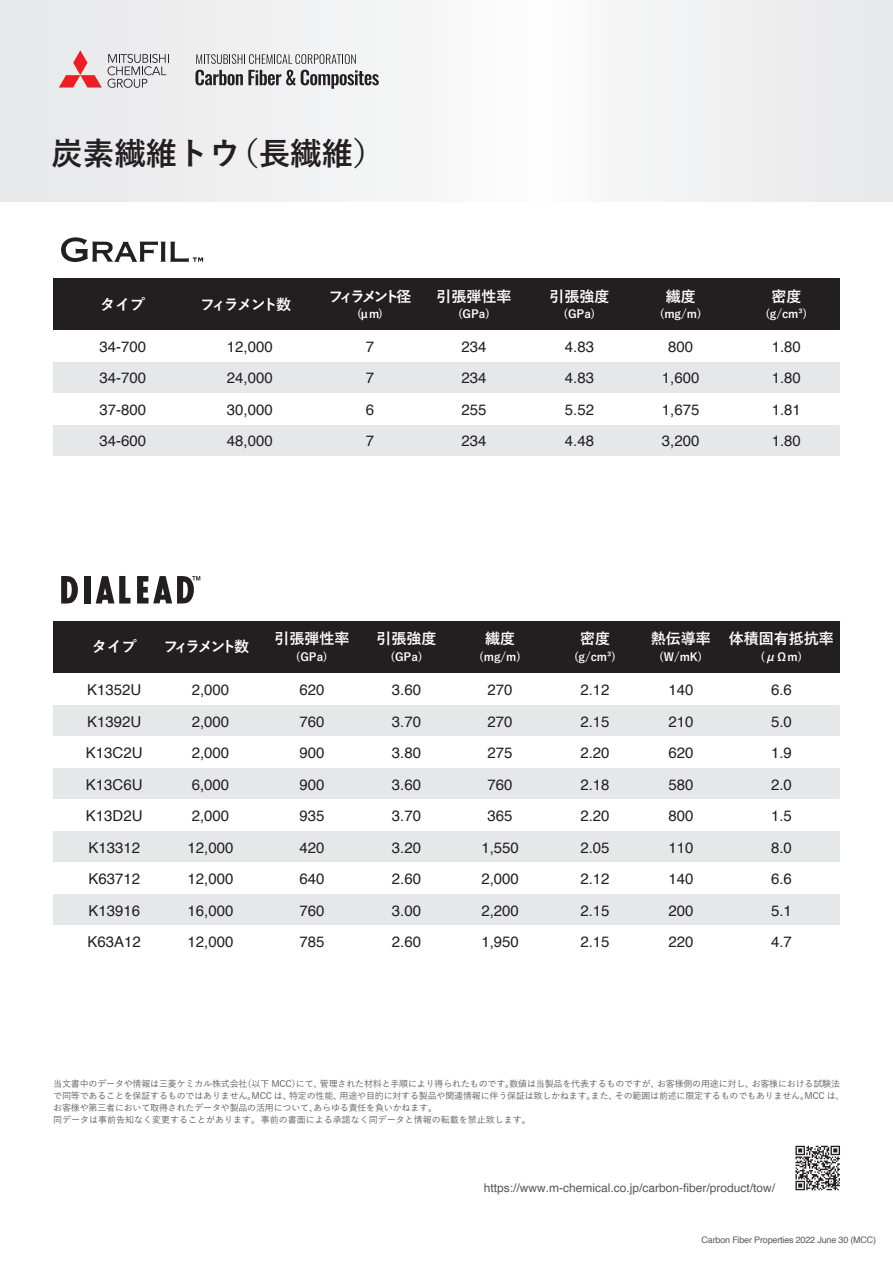
<style>
.page{position:relative;width:893px;height:1263px;background:#fff}
.page>*{position:absolute;margin:0;border:0;box-sizing:border-box;transform-origin:0 0}
.t1{font:700 31.5px "Yu Go";color:#231f20}
.t2{font:15px/31.5px "Helvetica";color:#231f20;text-align:justify}
.t3{font:700 15px "Yu Go";color:#fff}
.t4{font:700 15px "Yu Go";letter-spacing:-.13em;color:#fff}
.t5{font:700 15px "Yu Go";letter-spacing:-.22em;color:#fff}
.t6{font:700 15px "Yu Go";letter-spacing:-.19em;color:#fff}
.t7{font:12px "Helvetica";color:#57585a}
.t8{font:700 11.25px "Yu Go";color:#fff}
.t9{font:500 9px/12px "Yu Go";letter-spacing:-.02em;color:#57585a}
.t10{font:9px "Helvetica";letter-spacing:-.02em;color:#57585a}
</style>
<div class="page">
<div style="left:505px;top:0;width:388px;height:202px;background:#efeff0"></div>
<div style="left:0;top:0;width:588px;height:202px;background:#f1f2f3"></div>
<div style="left:53px;top:279px;width:787px;height:51px;background:#231f20"></div>
<div style="left:53px;top:362px;width:787px;height:31px;background:#e6e7e9"></div>
<div style="left:53px;top:426px;width:787px;height:30px;background:#e6e7e9"></div>
<div style="left:53px;top:621px;width:787px;height:51px;background:#231f20"></div>
<div style="left:53px;top:705px;width:787px;height:30px;background:#e6e7e9"></div>
<div style="left:53px;top:768px;width:787px;height:31px;background:#e6e7e9"></div>
<div style="left:53px;top:831px;width:787px;height:31px;background:#e6e7e9"></div>
<div style="left:53px;top:895px;width:787px;height:30px;background:#e6e7e9"></div>
<svg style="left:795px;top:1146px;width:45px;height:44px"></svg>
<div style="left:84px;top:576px;width:6px;height:28px;background:#231f20"></div>
<svg style="left:61px;top:576px;width:17px;height:27px"></svg>
<svg style="left:96px;top:576px;width:35px;height:27px"></svg>
<svg style="left:137px;top:576px;width:63px;height:27px"></svg>
<svg style="left:61px;top:237px;width:142px;height:25px"></svg>
<svg style="left:195px;top:70px;width:100px;height:15px"></svg>
<svg style="left:301px;top:70px;width:78px;height:19px"></svg>
<svg style="left:196px;top:54px;width:160px;height:10px"></svg>
<svg style="left:59px;top:50px;width:43px;height:38px"></svg>
<svg style="left:108px;top:54px;width:61px;height:34px"></svg>
<h1 class="t1" style="left:51px;top:136px;width:335px">炭素繊維トウ（長繊維）</h1>
<p class="t3" style="left:100px;top:296px;width:46px">タイプ</p>
<p class="t4" style="left:200px;top:296px;width:93px">フィラメント数</p>
<p class="t5" style="left:329px;top:288px;width:85px">フィラメント径</p>
<p class="t8" style="left:357px;top:308px;width:27px">(µ m)</p>
<p class="t3" style="left:436px;top:288px;width:76px">引張弾性率</p>
<p class="t8" style="left:458px;top:308px;width:33px">(GPa)</p>
<p class="t3" style="left:549px;top:288px;width:61px">引張強度</p>
<p class="t8" style="left:563px;top:308px;width:33px">(GPa)</p>
<p class="t3" style="left:666px;top:288px;width:31px">繊度</p>
<p class="t8" style="left:660px;top:308px;width:43px">(mg/m)</p>
<p class="t3" style="left:771px;top:288px;width:31px">密度</p>
<p class="t8" style="left:765px;top:308px;width:43px">(g/cm³)</p>
<p class="t2" style="left:99px;top:331px;width:48px">34-700<br>34-700<br>37-800<br>34-600</p>
<p class="t2" style="left:227px;top:331px;width:47px">12,000<br>24,000<br>30,000<br>48,000</p>
<p class="t2" style="left:366px;top:331px;width:10px">7<br>7<br>6<br>7</p>
<p class="t2" style="left:461px;top:331px;width:27px">234<br>234<br>255<br>234</p>
<p class="t2" style="left:565px;top:331px;width:31px">4.83<br>4.83<br>5.52<br>4.48</p>
<p class="t2" style="left:662px;top:331px;width:39px;text-align:center">800<br>1,600<br>1,675<br>3,200</p>
<p class="t2" style="left:772px;top:331px;width:31px">1.80<br>1.80<br>1.81<br>1.80</p>
<p class="t3" style="left:92px;top:638px;width:46px">タイプ</p>
<p class="t6" style="left:163px;top:638px;width:87px">フィラメント数</p>
<p class="t3" style="left:274px;top:630px;width:76px">引張弾性率</p>
<p class="t8" style="left:296px;top:650px;width:33px">(GPa)</p>
<p class="t3" style="left:376px;top:630px;width:61px">引張強度</p>
<p class="t8" style="left:390px;top:650px;width:33px">(GPa)</p>
<p class="t3" style="left:485px;top:630px;width:31px">繊度</p>
<p class="t8" style="left:479px;top:650px;width:43px">(mg/m)</p>
<p class="t3" style="left:580px;top:630px;width:31px">密度</p>
<p class="t8" style="left:574px;top:650px;width:43px">(g/cm³)</p>
<p class="t3" style="left:651px;top:630px;width:61px">熱伝導率</p>
<p class="t8" style="left:659px;top:650px;width:45px">(W/mK)</p>
<p class="t3" style="left:729px;top:630px;width:107px">体積固有抵抗率</p>
<p class="t8" style="left:760px;top:650px;width:43px">(μΩm)</p>
<p class="t2" style="left:86px;top:675px;width:58px;text-align:left">K1352U<br>K1392U<br>K13C2U<br>K13C6U<br>K13D2U<br>K13312<br>K63712<br>K13916<br>K63A12</p>
<p class="t2" style="left:188px;top:675px;width:47px;text-align:left">2,000<br>2,000<br>2,000<br>6,000<br>2,000<br>12,000<br>12,000<br>16,000<br>12,000</p>
<p class="t2" style="left:299px;top:675px;width:27px">620<br>760<br>900<br>900<br>935<br>420<br>640<br>760<br>785</p>
<p class="t2" style="left:392px;top:675px;width:31px">3.60<br>3.70<br>3.80<br>3.60<br>3.70<br>3.20<br>2.60<br>3.00<br>2.60</p>
<p class="t2" style="left:481px;top:675px;width:39px;text-align:center">270<br>270<br>275<br>760<br>365<br>1,550<br>2,000<br>2,200<br>1,950</p>
<p class="t2" style="left:580px;top:675px;width:31px">2.12<br>2.15<br>2.20<br>2.18<br>2.20<br>2.05<br>2.12<br>2.15<br>2.15</p>
<p class="t2" style="left:771px;top:675px;width:22px">6.6<br>5.0<br>1.9<br>2.0<br>1.5<br>8.0<br>6.6<br>5.1<br>4.7</p>
<p class="t2" style="left:668px;top:675px;width:27px">140<br>210<br>620<br>580<br>800<br>110<br>140<br>200<br>220</p>
<p class="t9" style="left:53px;top:1077px;width:793px">当文書中のデータや情報は三菱ケミカル株式会社（以下 MCC）にて、管理された材料と手順により得られたものです。数値は当製品を代表するものですが、お客様側の用途に対し、お客様における試験法で同等であることを保証するものではありません。MCC は、特定の性能、用途や目的に対する製品や関連情報に伴う保証は致しかねます。また、その範囲は前述に限定するものでもありません。MCC は、お客様や第三者において取得されたデータや製品の活用について、あらゆる責任を負いかねます。<br>同データは事前告知なく変更することがあります。 事前の書面による承諾なく同データと情報の転載を禁止致します。</p>
<p class="t7" style="left:484px;top:1178px;width:293px">https://www.m-chemical.co.jp/carbon-fiber/product/tow/</p>
<p class="t10" style="left:702px;top:1233px;width:176px">Carbon Fiber Properties 2022 June 30 (MCC)</p>
</div>
